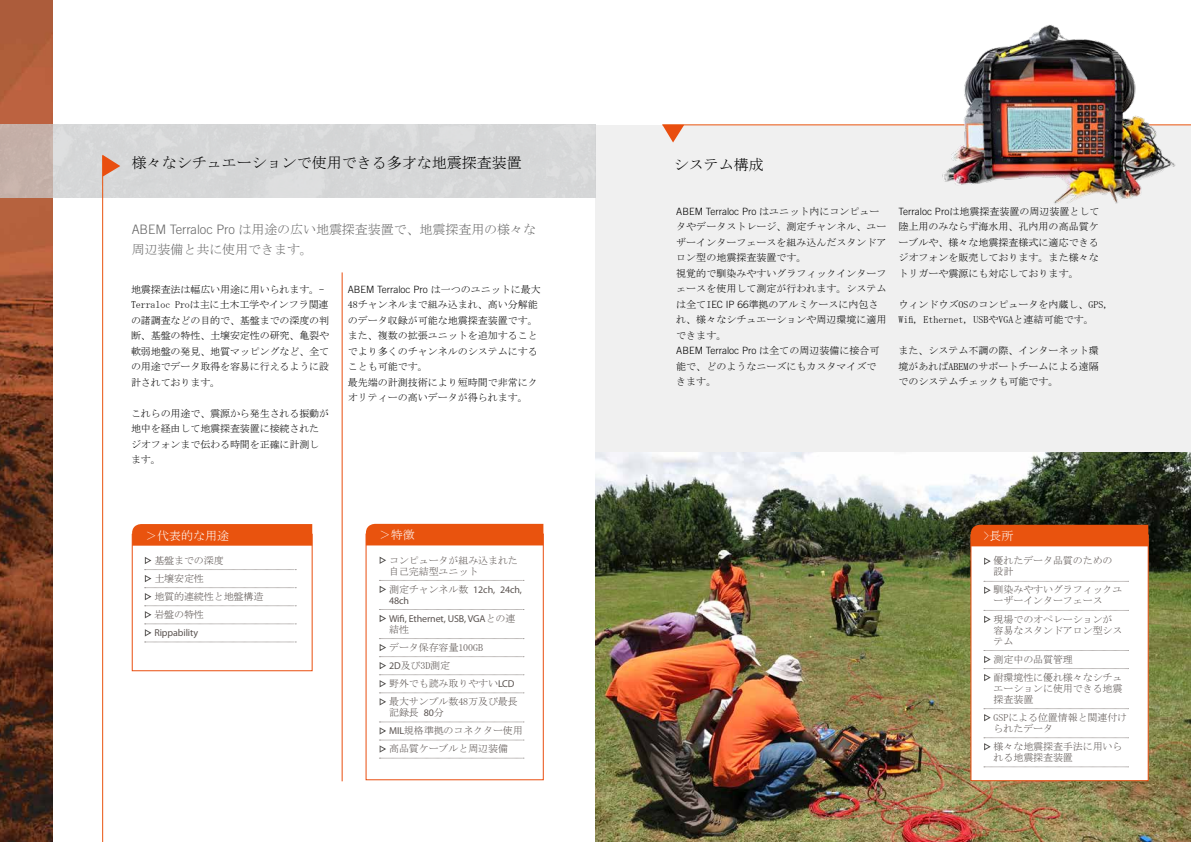
<style>
.page{position:relative;width:1191px;height:842px;background:#fff}
.page>*{position:absolute;margin:0;border:0;box-sizing:border-box;transform-origin:0 0}
.t1{font:15px "MS Mincho";color:#000}
.t2{font:13px/20px "MS Mincho";letter-spacing:-.005em;color:#686868}
.t3{font:12px "MS Mincho";color:#fff}
.t4{font:10px/15.5px "MS Mincho";color:#000}
.t5{font:10px/18.1px "MS Mincho";letter-spacing:-.01em;color:#5a5350}
.t6{font:300 10px "Trade Gothic LT Std";color:#000}
.t7{font:10px/11px "Myriad Pro";letter-spacing:-.01em;color:#5a5350}
.s1{font-family:"Trade Gothic LT Std";font-weight:300}
.s2{font-family:"MS Mincho";font-weight:400}
.s3{font-family:"MS Mincho"}
.s4{font-family:"Myriad Pro"}
</style>
<div class="page">
<div style="left:595px;top:125px;width:596px;height:717px;background:#f0f0f0"></div>
<img style="left:595px;top:453px;width:596px;height:389px">
<img style="left:0;top:0;width:52px;height:842px">
<div style="left:0;top:125px;width:595px;height:72px;background:#d1d3d4"></div>
<div style="left:970px;top:535px;width:178px;height:246px;background:#fff;border:1px solid #e94e0f"></div>
<svg style="left:103px;top:155px;width:17px;height:22px"></svg>
<svg style="left:663px;top:126px;width:21px;height:16px"></svg>
<svg style="left:984px;top:767px;width:144px;height:1px"></svg>
<svg style="left:984px;top:557px;width:6px;height:8px"></svg>
<svg style="left:984px;top:581px;width:144px;height:13px"></svg>
<svg style="left:984px;top:610px;width:144px;height:13px"></svg>
<svg style="left:984px;top:650px;width:144px;height:31px"></svg>
<svg style="left:984px;top:708px;width:144px;height:13px"></svg>
<svg style="left:984px;top:737px;width:144px;height:13px"></svg>
<svg style="left:379px;top:758px;width:145px;height:1px"></svg>
<svg style="left:379px;top:557px;width:7px;height:7px"></svg>
<svg style="left:379px;top:580px;width:145px;height:13px"></svg>
<svg style="left:379px;top:609px;width:145px;height:13px"></svg>
<svg style="left:379px;top:638px;width:145px;height:49px"></svg>
<svg style="left:379px;top:693px;width:145px;height:12px"></svg>
<svg style="left:379px;top:722px;width:145px;height:12px"></svg>
<svg style="left:379px;top:740px;width:145px;height:12px"></svg>
<hr style="left:342px;top:272px;width:1px;height:509px;background:#e94e0f">
<hr style="left:662px;top:125px;width:529px;height:1px;background:#e9530e">
<hr style="left:102px;top:155px;width:1px;height:687px;background:#e9530e">
<div style="left:970px;top:525px;width:178px;height:21px;background:#e9530e"></div>
<div style="left:366px;top:524px;width:177px;height:21px;background:#e9530e"></div>
<div style="left:132px;top:534px;width:180px;height:137px;background:#fff;border:1px solid #e94e0f"></div>
<svg style="left:145px;top:642px;width:151px;height:1px"></svg>
<svg style="left:145px;top:557px;width:151px;height:61px"></svg>
<svg style="left:145px;top:624px;width:151px;height:12px"></svg>
<svg style="left:132px;top:524px;width:180px;height:22px;background:#e95613"></svg>
<img style="left:938px;top:25px;width:242px;height:179px">
<h1 class="t1" style="left:132px;top:155px;width:392px">様々なシチュエーションで使用できる多才な地震探査装置</h1>
<h2 class="t2" style="left:132px;top:219px;width:406px"><span class="s1">ABEM Terraloc Pro</span> は用途の広い地震探査装置で、地震探査用の様々な周辺装備と共に使用できます。</h2>
<p class="t4" style="left:131px;top:281px;width:200px">地震探査法は幅広い用途に用いられます。-<br>Terraloc Proは主に土木工学やインフラ関連の諸調査などの目的で、基盤までの深度の判断、基盤の特性、土壌安定性の研究、亀裂や軟弱地盤の発見、地質マッピングなど、全ての用途でデータ取得を容易に行えるように設計されております。</p>
<p class="t4" style="left:131px;top:405px;width:200px">これらの用途で、震源から発生される振動が地中を経由して地震探査装置に接続されたジオフォンまで伝わる時間を正確に計測します。</p>
<p class="t6" style="left:348px;top:283px;width:194px">ABEM Terraloc Pro <span class="s2">は一つのユニットに最大</span></p>
<p class="t4" style="left:348px;top:297px;width:191px">48チャンネルまで組み込まれ、高い分解能のデータ収録が可能な地震探査装置です。また、複数の拡張ユニットを追加することでより多くのチャンネルのシステムにすることも可能です。<br>最先端の計測技術により短時間で非常にクオリティーの高いデータが得られます。</p>
<h1 class="t1" style="left:674px;top:157px;width:91px">システム構成</h1>
<p class="t6" style="left:676px;top:205px;width:204px">ABEM Terraloc Pro <span class="s2">はユニット内にコンピュー</span></p>
<p class="t4" style="left:676px;top:219px;width:211px">タやデータストレージ、測定チャンネル、ユーザーインターフェースを組み込んだスタンドアロン型の地震探査装置です。<br>視覚的で馴染みやすいグラフィックインターフェースを使用して測定が行われます。システムは全てI<span class="s1">EC IP 66</span>準拠のアルミケースに内包され、様々なシチュエーションや周辺環境に適用できます。</p>
<p class="t6" style="left:676px;top:345px;width:204px">ABEM Terraloc Pro <span class="s2">は全ての周辺装備に接合可</span></p>
<p class="t4" style="left:676px;top:358px;width:201px">能で、どのようなニーズにもカスタマイズできます。</p>
<p class="t4" style="left:898px;top:203px;width:202px;text-align:justify"><span class="s1">Terraloc Pro</span>は地震探査装置の周辺装置として陸上用のみならず海水用、孔内用の高品質ケーブルや、様々な地震探査様式に適応できるジオフォンを販売しております。また様々なトリガーや震源にも対応しております。</p>
<p class="t4" style="left:898px;top:296px;width:211px">ウィンドウズOSのコンピュータを内蔵し、GPS,<br>Wifi, Ethernet, USBやVGAと連結可能です。</p>
<p class="t4" style="left:898px;top:343px;width:202px;text-align:justify">また、システム不調の際、インターネット環境があればABEMのサポートチームによる遠隔でのシステムチェックも可能です。</p>
<p class="t3" style="left:145px;top:529px;width:85px">＞代表的な用途</p>
<p class="t5" style="left:154px;top:551px;width:110px">基盤までの深度<br>土壌安定性<br>地質的連続性と地盤構造岩盤の特性</p>
<p class="t7" style="left:154px;top:627px;width:45px">Rippability</p>
<p class="t3" style="left:379px;top:529px;width:37px">＞特徴</p>
<p class="t3" style="left:983px;top:530px;width:31px">&gt;長所</p>
<p class="t5" style="left:389px;top:554px;width:130px;line-height:11px">コンピュータが組み込まれた自己完結型ユニット</p>
<p class="t7" style="left:389px;top:584px;width:134px"><span class="s3">測定チャンネル数</span> 12ch, 24ch,<br>48ch</p>
<p class="t7" style="left:389px;top:613px;width:128px">Wifi, Ethernet, USB, VGA<span class="s3">との連</span></p>
<p class="t5" style="left:389px;top:620px;width:130px">結性<br>データ保存容量100GB<br><span class="s4">2D</span>及び3D測定<br>野外でも読み取りやすい<span class="s4">LCD</span>最大サンプル数48万及び最長</p>
<p class="t5" style="left:389px;top:703px;width:135px">記録長 <span class="s4">80</span>分<br><span class="s4">MIL</span>規格準拠のコネクター使用高品質ケーブルと周辺装備</p>
<p class="t5" style="left:993px;top:555px;width:120px;line-height:11px">優れたデータ品質のための設計</p>
<p class="t5" style="left:993px;top:584px;width:130px;line-height:11px">馴染みやすいグラフィックユーザーインターフェース</p>
<p class="t5" style="left:993px;top:613px;width:130px;line-height:11px">現場でのオペレーションが容易なスタンドアロン型システム</p>
<p class="t5" style="left:993px;top:650px;width:130px">測定中の品質管理<br>耐環境性に優れ様々なシチュ</p>
<p class="t5" style="left:993px;top:683px;width:130px;line-height:11px">エーションに使用できる地震探査装置</p>
<p class="t5" style="left:993px;top:712px;width:135px;line-height:11px">GSPによる位置情報と関連付けられたデータ</p>
<p class="t5" style="left:993px;top:741px;width:130px;line-height:11px">様々な地震探査手法に用いられる地震探査装置</p>
</div>
